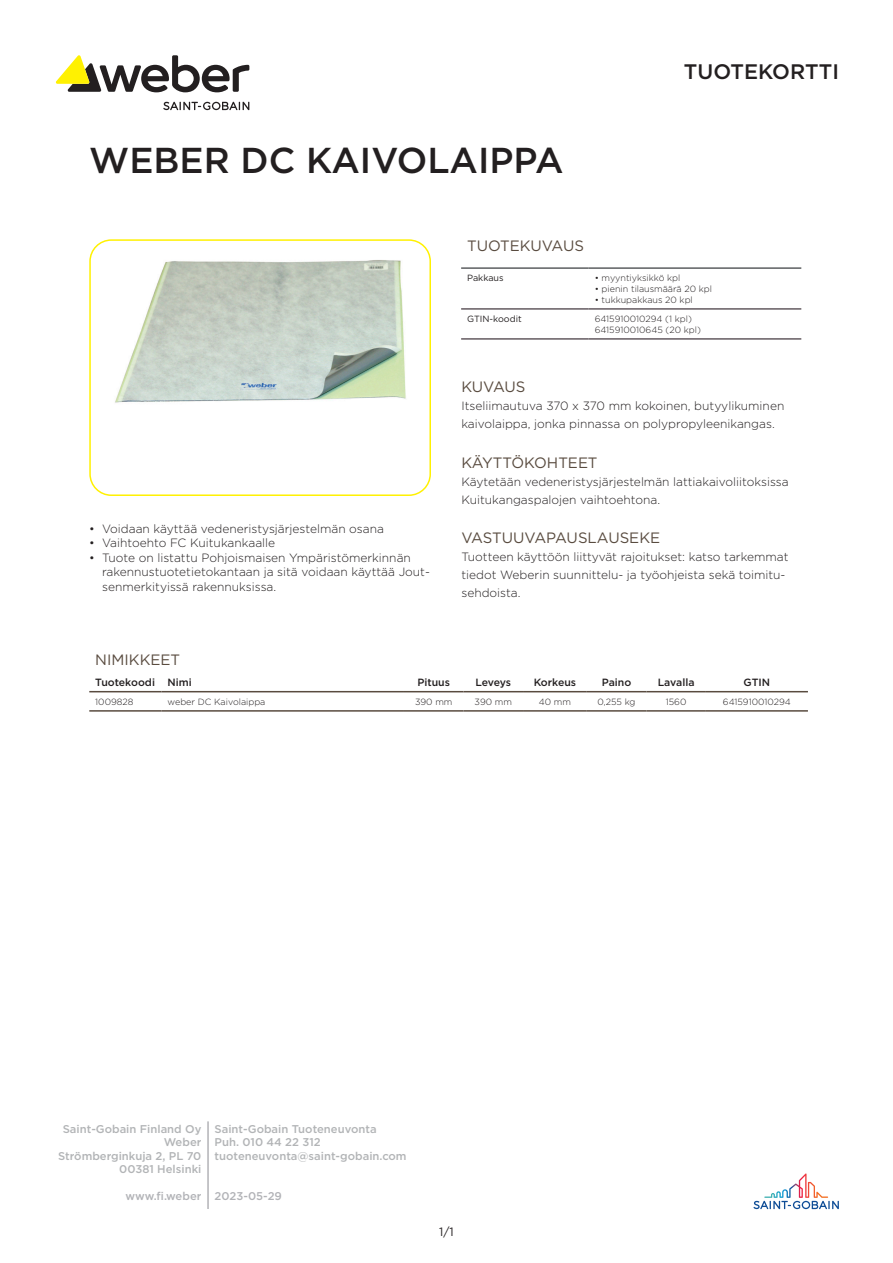
<style>
.page{position:relative;width:893px;height:1263px;background:#fff}
.page>*{position:absolute;margin:0;border:0;box-sizing:border-box;transform-origin:0 0}
.Header_Name{font:500 36px "Gotham";color:#231f20}
.t1{font:500 21px "Gotham";color:#231f20}
.Longname{font:15px "Gotham";color:#594b3f}
.header_1{font:15px "Gotham";color:#594b3f}
.column_header_1_colu{font:15px "Gotham";color:#594b3f}
.Shortname{font:300 12px/18px "Gotham";color:#231f20}
.t2{font:12px "Gotham";color:#231f20}
.t3{font:500 11.25px/13.5px "Gotham";color:#b2b4b6}
.t4{font:500 11.25px "Gotham";color:#b2b3b7}
.column_header_2_colu{font:500 10.5px "Gotham";color:#231f20}
.column_2{font:300 9px/10.8px "Gotham";color:#231f20}
.column_1{font:9px "Gotham";color:#231f20}
.column_8{font:300 9px "Gotham";color:#231f20}
.column_1-2{font:300 9px "Gotham";color:#231f20}
.column_6{font:300 9px "Gotham";color:#231f20}
.column_3{font:300 9px "Gotham";color:#231f20}
.column_4{font:300 9px "Gotham";color:#231f20}
.column_5{font:300 9px "Gotham";color:#231f20}
.column_7{font:300 9px "Gotham";color:#231f20}
</style>
<div class="page">
<svg style="left:753px;top:1173px;width:86px;height:36px"></svg>
<svg style="left:163px;top:102px;width:86px;height:8px"></svg>
<svg style="left:55px;top:55px;width:194px;height:37px"></svg>
<hr style="left:207px;top:1121px;width:2px;height:88px;background:#b2b3b7">
<hr style="left:89px;top:691px;width:73px;height:1px;background:#594b3f">
<hr style="left:162px;top:691px;width:242px;height:1px;background:#594b3f">
<hr style="left:404px;top:691px;width:59px;height:1px;background:#594b3f">
<hr style="left:463px;top:691px;width:60px;height:1px;background:#594b3f">
<hr style="left:523px;top:691px;width:64px;height:1px;background:#594b3f">
<hr style="left:587px;top:691px;width:59px;height:1px;background:#594b3f">
<hr style="left:646px;top:691px;width:60px;height:1px;background:#594b3f">
<hr style="left:706px;top:691px;width:102px;height:1px;background:#594b3f">
<hr style="left:89px;top:710px;width:73px;height:2px;background:#594b3f">
<hr style="left:162px;top:710px;width:242px;height:2px;background:#594b3f">
<hr style="left:404px;top:710px;width:59px;height:2px;background:#594b3f">
<hr style="left:463px;top:710px;width:60px;height:2px;background:#594b3f">
<hr style="left:523px;top:710px;width:64px;height:2px;background:#594b3f">
<hr style="left:587px;top:710px;width:59px;height:2px;background:#594b3f">
<hr style="left:646px;top:710px;width:60px;height:2px;background:#594b3f">
<hr style="left:706px;top:710px;width:102px;height:2px;background:#594b3f">
<div style="left:89px;top:239px;width:342px;height:257px;border:2px solid #fff101;border-radius:21px"></div>
<hr style="left:461px;top:267px;width:128px;height:2px;background:#5c5f61">
<hr style="left:589px;top:267px;width:212px;height:2px;background:#5c5f61">
<hr style="left:461px;top:308px;width:128px;height:2px;background:#635a60">
<hr style="left:461px;top:338px;width:128px;height:2px;background:#635a60">
<hr style="left:589px;top:308px;width:212px;height:2px;background:#635a60">
<hr style="left:589px;top:338px;width:212px;height:2px;background:#635a60">
<img style="left:115px;top:260px;width:291px;height:143px">
<p class="Header_Name" style="left:89px;top:137px;width:476px">WEBER DC KAIVOLAIPPA</p>
<h2 class="t1" style="left:684px;top:58px;width:157px">TUOTEKORTTI</h2>
<p class="Shortname" style="left:89px;top:519px;width:296px">• Voidaan käyttää vedeneristysjärjestelmän osana</p>
<p class="Shortname" style="left:89px;top:534px;width:187px">• Vaihtoehto FC Kuitukankaalle</p>
<p class="Shortname" style="left:102px;top:550px;width:329px;line-height:14.4px;text-indent:-13px">• Tuote on listattu Pohjoismaisen Ympäristömerkinnän rakennustuotetietokantaan ja sitä voidaan käyttää Jout&shy;senmerkityissä rakennuksissa.</p>
<p class="header_1" style="left:467px;top:236px;width:118px">TUOTEKUVAUS</p>
<p class="column_1" style="left:467px;top:272px;width:38px">Pakkaus</p>
<p class="column_2" style="left:595px;top:272px;width:87px">• myyntiyksikkö kpl</p>
<p class="column_2" style="left:595px;top:283px;width:119px">• pienin tilausmäärä 20 kpl</p>
<p class="column_2" style="left:595px;top:294px;width:100px">• tukkupakkaus 20 kpl</p>
<p class="column_1" style="left:467px;top:313px;width:56px">GTIN-koodit</p>
<p class="column_2" style="left:595px;top:313px;width:108px">6415910010294 (1 kpl)<br>6415910010645 (20 kpl)</p>
<p class="Longname" style="left:461px;top:377px;width:66px">KUVAUS</p>
<p class="Shortname" style="left:461px;top:397px;width:324px">Itseliimautuva 370 x 370 mm kokoinen, butyylikuminen kaivolaippa, jonka pinnassa on polypropyleenikangas.</p>
<p class="Longname" style="left:461px;top:453px;width:138px">KÄYTTÖKOHTEET</p>
<p class="Shortname" style="left:461px;top:472px;width:329px">Käytetään vedeneristysjärjestelmän lattiakaivoliitoksissa<br>Kuitukangaspalojen vaihtoehtona.</p>
<p class="Longname" style="left:461px;top:528px;width:200px">VASTUUVAPAUSLAUSEKE</p>
<p class="Shortname" style="left:461px;top:547px;width:329px">Tuotteen käyttöön liittyvät rajoitukset: katso tarkemmat tiedot Weberin suunnittelu- ja työohjeista sekä toimitu&shy;sehdoista.</p>
<p class="column_header_1_colu" style="left:95px;top:650px;width:86px">NIMIKKEET</p>
<p class="column_header_2_colu" style="left:95px;top:675px;width:61px">Tuotekoodi</p>
<p class="column_header_2_colu" style="left:168px;top:675px;width:26px">Nimi</p>
<p class="column_header_2_colu" style="left:417px;top:675px;width:34px">Pituus</p>
<p class="column_header_2_colu" style="left:475px;top:675px;width:37px">Leveys</p>
<p class="column_header_2_colu" style="left:534px;top:675px;width:44px">Korkeus</p>
<p class="column_header_2_colu" style="left:602px;top:675px;width:31px">Paino</p>
<p class="column_header_2_colu" style="left:658px;top:675px;width:38px">Lavalla</p>
<p class="column_header_2_colu" style="left:744px;top:675px;width:28px">GTIN</p>
<p class="column_1-2" style="left:95px;top:696px;width:40px">1009828</p>
<p class="column_2" style="left:168px;top:696px;width:99px">weber DC Kaivolaippa</p>
<p class="column_3" style="left:415px;top:696px;width:39px">390 mm</p>
<p class="column_4" style="left:475px;top:696px;width:39px">390 mm</p>
<p class="column_5" style="left:539px;top:696px;width:34px">40 mm</p>
<p class="column_6" style="left:598px;top:696px;width:39px">0,255 kg</p>
<p class="column_7" style="left:666px;top:696px;width:22px">1560</p>
<p class="column_8" style="left:723px;top:696px;width:69px">6415910010294</p>
<p class="t3" style="left:58px;top:1122px;width:145px;text-align:right">Saint-Gobain Finland Oy<br>Weber<br>Strömberginkuja 2, PL 70<br>00381 Helsinki</p>
<p class="t4" style="left:126px;top:1189px;width:77px">www.fi.weber</p>
<p class="t3" style="left:215px;top:1122px;width:194px">Saint-Gobain Tuoteneuvonta<br>Puh. 010 44 22 312 tuoteneuvonta@saint-gobain.com</p>
<p class="t4" style="left:215px;top:1189px;width:69px">2023-05-29</p>
<p class="t2" style="left:439px;top:1224px;width:16px">1/1</p>
</div>
